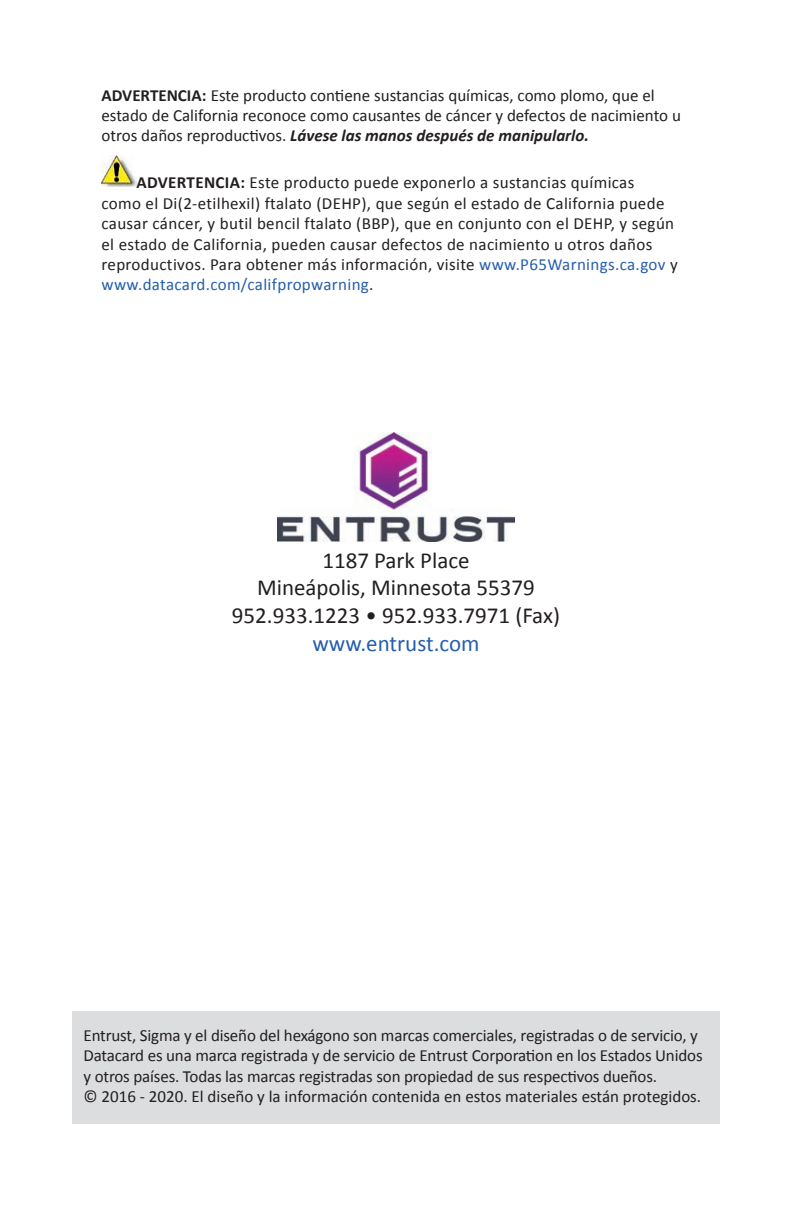
<style>
.page{position:relative;width:792px;height:1224px;background:#fff}
.page>*{position:absolute;margin:0;border:0;box-sizing:border-box;transform-origin:0 0}
.t1{font:23px/27.6px "Calibri";color:#231f20;text-align:center}
.t2{font:23px "Calibri";color:#265eac}
.t3{font:17px/20.4px "Calibri";color:#231f20}
.t4{font:17px/20.4px "Calibri";letter-spacing:.02em;color:#231f20}
.s1{font-weight:700}
.s2{font-weight:700;font-style:italic}
.s3{color:#265eac}
</style>
<div class="page">
<div style="left:72px;top:1011px;width:648px;height:113px;background:#dcdddf"></div>
<img style="left:278px;top:432px;width:236px;height:110px">
<img style="left:102px;top:155px;width:34px;height:32px">
<p class="t3" style="left:102px;top:85px;width:581px"><span class="s1">ADVERTENCIA:</span> Este producto contiene sustancias químicas, como plomo, que el estado de California reconoce como causantes de cáncer y defectos de nacimiento u otros daños reproductivos. <span class="s2">Lávese las manos después de manipularlo.</span></p>
<p class="t4" style="left:102px;top:173px;width:578px;text-indent:35px"><span class="s1">ADVERTENCIA:</span> Este producto puede exponerlo a sustancias químicas como el Di(2-etilhexil) ftalato (DEHP), que según el estado de California puede causar cáncer, y butil bencil ftalato (BBP), que en conjunto con el DEHP, y según el estado de California, pueden causar defectos de nacimiento u otros daños reproductivos. Para obtener más información, visite <span class="s3">www.P65Warnings.ca.gov</span> y <span class="s3">www.datacard.com/califpropwarning</span>.</p>
<h1 class="t1" style="left:232px;top:546px;width:330px">1187 Park Place<br>Mineápolis, Minnesota 55379<br>952.933.1223 • 952.933.7971 (Fax)</h1>
<h1 class="t2" style="left:312px;top:628px;width:169px">www.entrust.com</h1>
<p class="t3" style="left:84px;top:1025px;width:621px">Entrust, Sigma y el diseño del hexágono son marcas comerciales, registradas o de servicio, y Datacard es una marca registrada y de servicio de Entrust Corporation en los Estados Unidos y otros países. Todas las marcas registradas son propiedad de sus respectivos dueños.<br>© 2016 - 2020. El diseño y la información contenida en estos materiales están protegidos.</p>
</div>
